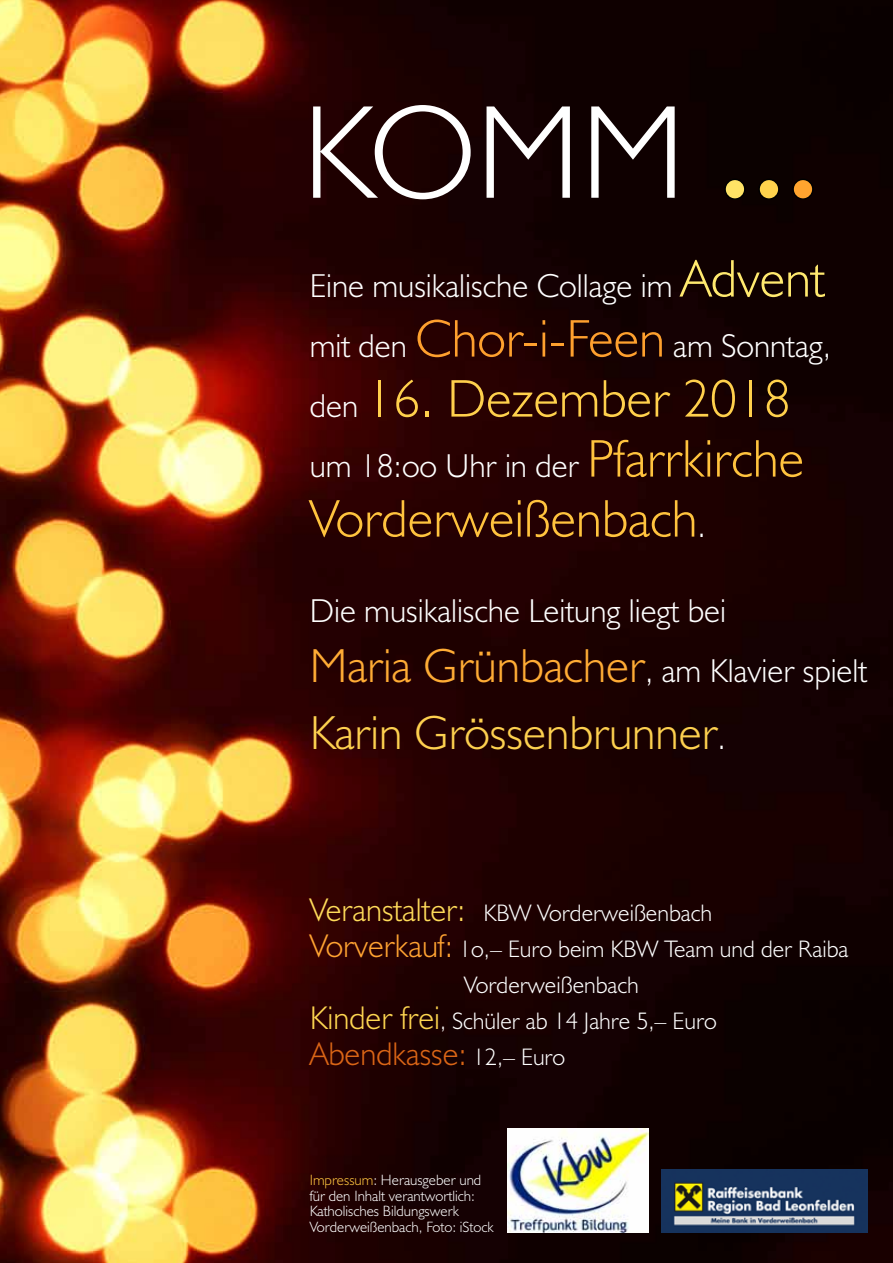
<style>
.page{position:relative;width:893px;height:1263px;background:#fff}
.page>*{position:absolute;margin:0;border:0;box-sizing:border-box;transform-origin:0 0}
.t1{font:300 133.65px "Humanist 521 BT";color:#fff}
.t2{font:300 53.25px "Humanist 521 BT";color:#ffd04c}
.t3{font:300 53.25px "Humanist 521 BT";color:#ffc33e}
.t4{font:300 48px "Humanist 521 BT";color:#fdd04f}
.t5{font:300 33.3px/60px "Humanist 521 BT";color:#fff}
.t6{font:300 33px "Humanist 521 BT";color:#da6516}
.t7{font:300 24px "Humanist 521 BT";color:#fff}
.t8{font:300 15px/15.8px "Humanist 521 BT";color:#fff}
.s1{font-size:53.25px;color:#ffe96f}
.s2{font-size:53.25px;color:#fea02e}
.s3{font-size:33.3px;color:#fff}
.s4{font-size:53.25px;color:#ffc33e}
.s5{font-size:48px;color:#ffac35}
.s6{font-size:33px;color:#ffdc5a}
.s7{font-size:33px;color:#ffa332}
.s8{font-size:33px;color:#ffd751}
.s9{font-size:24px;color:#fff}
.s10{color:#fec43f}
</style>
<div class="page">
<img style="left:0;top:0;width:893px;height:1263px">
<div style="left:725px;top:179px;width:20px;height:20px;background:#ffe366;border-radius:50%"></div>
<div style="left:724px;top:179px;width:22px;height:21px;border:2px solid #000;border-radius:50%"></div>
<div style="left:759px;top:179px;width:20px;height:20px;background:#fed24d;border-radius:50%"></div>
<div style="left:758px;top:179px;width:22px;height:21px;border:2px solid #000;border-radius:50%"></div>
<div style="left:793px;top:179px;width:20px;height:20px;background:#ffa42f;border-radius:50%"></div>
<div style="left:792px;top:179px;width:22px;height:21px;border:2px solid #000;border-radius:50%"></div>
<img style="left:661px;top:1169px;width:207px;height:64px">
<img style="left:507px;top:1128px;width:141px;height:105px">
<h1 class="t1" style="left:302px;top:70px;width:385px">KOMM</h1>
<p class="t5" style="left:310px;top:255px;width:523px">Eine musikalische Collage im <span class="s1">Advent </span>mit den <span class="s2">Chor-i-Feen</span> am Sonntag,</p>
<h2 class="t2" style="left:310px;top:366px;width:482px"><span class="s3">den</span> 16. Dezember 2018</h2>
<p class="t5" style="left:310px;top:435px;width:496px">um 18:oo Uhr in der <span class="s4">Pfarrkirche</span></p>
<h2 class="t3" style="left:310px;top:486px;width:398px">Vorderweißenbach<span class="s3">.</span></h2>
<p class="t5" style="left:310px;top:580px;width:559px">Die musikalische Leitung liegt bei<br><span class="s5">Maria Grünbacher</span>, am Klavier spielt</p>
<h3 class="t4" style="left:310px;top:703px;width:418px">Karin Grössenbrunner<span class="s3">.</span></h3>
<p class="t7" style="left:310px;top:898px;width:404px"><span class="s6">Veranstalter:</span> KBW Vorderweißenbach</p>
<p class="t7" style="left:310px;top:934px;width:540px"><span class="s7">Vorverkauf:</span> 1o,– Euro beim KBW Team und der Raiba</p>
<p class="t7" style="left:464px;top:970px;width:176px">Vorderweißenbach</p>
<p class="t7" style="left:310px;top:1006px;width:408px"><span class="s8">Kinder frei</span>, Schüler ab 14 Jahre 5,– Euro</p>
<p class="t6" style="left:310px;top:1033px;width:257px">Abendkasse: <span class="s9">12,– Euro</span></p>
<p class="t8" style="left:310px;top:1171px;width:185px"><span class="s10">Impressum</span>: Herausgeber und für den Inhalt verantwortlich:<br>Katholisches Bildungswerk<br>Vorderweißenbach, Foto: iStock</p>
</div>
